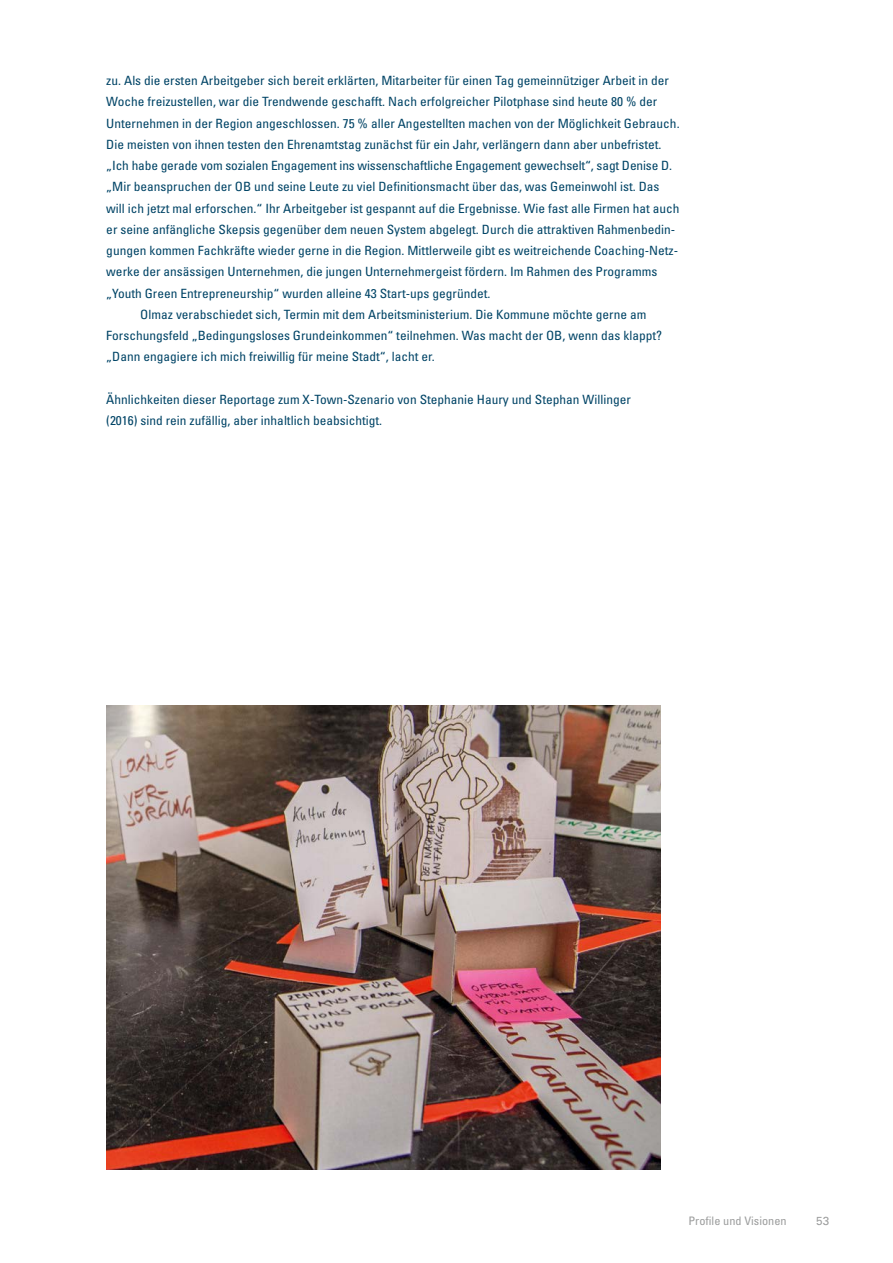
<style>
.page{position:relative;width:893px;height:1263px;background:#fff}
.page>*{position:absolute;margin:0;border:0;box-sizing:border-box;transform-origin:0 0}
.T3_____Text_mit_Prim{font:condensed 12.75px/21.3px "Univers LT Std";color:#046;scale:1.05 1}
.T4_____Text_ohne_Pri{font:condensed 12.75px "Univers LT Std";color:#046;scale:1.05 1}
.t1{font:condensed 11.7px "Univers LT Std";color:#9c9d9d;scale:1.05 1}
.t2{font:11.7px "Univers LT Std";color:#9c9d9d}
</style>
<div class="page">
<img style="left:106px;top:705px;width:554px;height:464px">
<p class="T3_____Text_mit_Prim" style="left:106px;top:70px;width:547px">zu. Als die ersten Arbeitgeber sich bereit erklärten, Mitarbeiter für einen Tag gemeinnütziger Arbeit in der Woche freizustellen, war die Trendwende geschafft. Nach erfolgreicher Pilotphase sind heute 80 % der Unternehmen in der Region angeschlossen. 75 % aller Angestellten machen von der Möglichkeit Gebrauch.<br>Die meisten von ihnen testen den Ehrenamtstag zunächst für ein Jahr, verlängern dann aber unbefristet. „Ich habe gerade vom sozialen Engagement ins wissenschaftliche Engagement gewechselt“, sagt Denise D. „Mir beanspruchen der OB und seine Leute zu viel Definitionsmacht über das, was Gemeinwohl ist. Das will ich jetzt mal erforschen.“ Ihr Arbeitgeber ist gespannt auf die Ergebnisse. Wie fast alle Firmen hat auch er seine anfängliche Skepsis gegenüber dem neuen System abgelegt. Durch die attraktiven Rahmenbedin&shy;gungen kommen Fachkräfte wieder gerne in die Region. Mittlerweile gibt es weitreichende Coaching-Netz&shy;werke der ansässigen Unternehmen, die jungen Unternehmergeist fördern. Im Rahmen des Programms „Youth Green Entrepreneurship“ wurden alleine 43 Start-ups gegründet.</p>
<p class="T3_____Text_mit_Prim" style="left:106px;top:303px;width:531px;text-indent:34px">Olmaz verabschiedet sich, Termin mit dem Arbeitsministerium. Die Kommune möchte gerne am<br>Forschungsfeld „Bedingungsloses Grundeinkommen“ teilnehmen. Was macht der OB, wenn das klappt? „Dann engagiere ich mich freiwillig für meine Stadt“, lacht er.</p>
<p class="T4_____Text_ohne_Pri" style="left:106px;top:391px;width:501px">Ähnlichkeiten dieser Reportage zum X-Town-Szenario von Stephanie Haury und Stephan Willinger</p>
<p class="T4_____Text_ohne_Pri" style="left:106px;top:413px;width:264px">(2016) sind rein zufällig, aber inhaltlich beabsichtigt.</p>
<p class="t1" style="left:688px;top:1213px;width:95px">Profile und Visionen</p>
<p class="t2" style="left:816px;top:1213px;width:15px">53</p>
</div>
